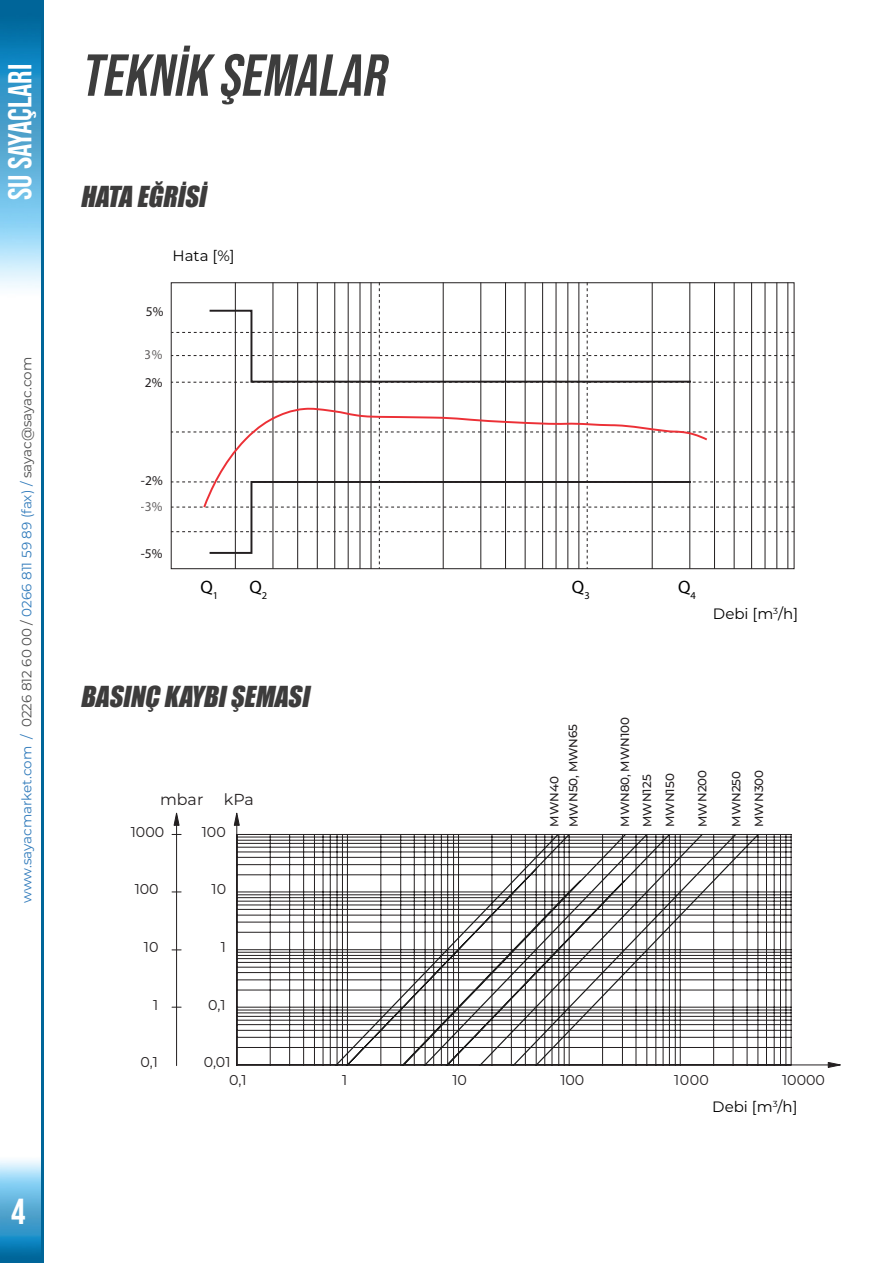
<style>
.page{position:relative;width:893px;height:1263px;background:#fff}
.page>*{position:absolute;margin:0;border:0;box-sizing:border-box;transform-origin:0 0}
.t1{font:italic 59.1px "Bebas Neue";color:#3d3d3d}
.t2{font:36px "Bebas Neue";color:#fff}
.t3{font:33px "Bebas Neue";color:#fff}
.t4{font:italic 26.55px "Impact";color:#3d3c3c}
.t5{font:18px "Myriad Pro";color:#000}
.t6{font:15.9px "Montserrat";color:#231f20}
.t7{font:15px "Montserrat";color:#000}
.t8{font:14.25px "Montserrat";color:#231f20}
.t9{font:13.5px "Montserrat";color:#317bbb}
.t10{font:13.5px "Myriad Pro";color:#231f20}
.t11{font:500 11.85px/19px "Montserrat";color:#231f20}
.s1{color:#4d4d4d}
</style>
<div class="page">
<img style="left:0;top:1160px;width:41px;height:103px">
<img style="left:0;top:0;width:41px;height:288px">
<hr style="left:41px;top:0;width:2px;height:1263px;background:#069">
<svg style="left:171px;top:282px;width:623px;height:287px"></svg>
<svg style="left:202px;top:406px;width:507px;height:104px"></svg>
<svg style="left:240px;top:834px;width:601px;height:234px"></svg>
<svg style="left:172px;top:813px;width:68px;height:253px"></svg>
<h3 class="t3" style="left:1px;top:200px;width:138px;rotate:-90deg">SU SAYAÇLARI</h3>
<p class="t9" style="left:20px;top:903px;width:548px;rotate:-90deg">www.sayacmarket.com / <span class="s1">0226 812 60 00 /</span> 0266 811 59 89 (fax) / <span class="s1">sayac@sayac.com</span></p>
<h2 class="t2" style="left:11px;top:1191px;width:16px">4</h2>
<h1 class="t1" style="left:80px;top:42px;width:318px">TEKNİK ŞEMALAR</h1>
<h3 class="t4" style="left:80px;top:176px;width:134px">HATA EĞRİSİ</h3>
<p class="t7" style="left:173px;top:249px;width:63px">Hata [%]</p>
<p class="t10" style="left:146px;top:306px;width:19px">5%</p>
<p class="t10" style="left:145px;top:350px;width:19px">3%</p>
<p class="t10" style="left:145px;top:377px;width:19px">2%</p>
<p class="t10" style="left:141px;top:476px;width:23px">-2%</p>
<p class="t10" style="left:141px;top:501px;width:23px">-3%</p>
<p class="t10" style="left:141px;top:548px;width:23px">-5%</p>
<h3 class="t5" style="left:200px;top:580px;width:19px">Q<sub>1</sub></h3>
<h3 class="t5" style="left:249px;top:580px;width:19px">Q<sub>2</sub></h3>
<h3 class="t5" style="left:572px;top:580px;width:19px">Q<sub>3</sub></h3>
<h3 class="t5" style="left:678px;top:580px;width:19px">Q<sub>4</sub></h3>
<p class="t7" style="left:713px;top:606px;width:87px">Debi [m<sup>3</sup>/h]</p>
<h3 class="t4" style="left:80px;top:675px;width:237px">BASINÇ KAYBIŞEMASI</h3>
<p class="t6" style="left:160px;top:792px;width:45px">mbar</p>
<p class="t6" style="left:224px;top:792px;width:31px">kPa</p>
<p class="t8" style="left:131px;top:825px;width:35px">1000</p>
<p class="t8" style="left:202px;top:825px;width:25px">100</p>
<p class="t8" style="left:135px;top:882px;width:25px">100</p>
<p class="t8" style="left:212px;top:882px;width:16px">10</p>
<p class="t8" style="left:144px;top:940px;width:16px">10</p>
<p class="t8" style="left:221px;top:940px;width:7px">1</p>
<p class="t8" style="left:153px;top:998px;width:7px">1</p>
<p class="t8" style="left:208px;top:998px;width:19px">0,1</p>
<p class="t8" style="left:141px;top:1055px;width:19px">0,1</p>
<p class="t8" style="left:204px;top:1055px;width:28px">0,01</p>
<p class="t11" style="left:546px;top:827px;width:104px;rotate:-90deg">MWN40<br>MWN50 M, WN65</p>
<p class="t11" style="left:616px;top:827px;width:111px;rotate:-90deg">MWN80, MWN100</p>
<p class="t11" style="left:639px;top:827px;width:54px;rotate:-91deg">MWN125</p>
<p class="t11" style="left:661px;top:827px;width:55px;rotate:-90deg">MWN150</p>
<p class="t11" style="left:694px;top:827px;width:59px;rotate:-91deg">MWN200</p>
<p class="t11" style="left:726px;top:827px;width:59px;line-height:22.5px;rotate:-90deg">MWN250<br>MWN300</p>
<p class="t8" style="left:229px;top:1073px;width:19px">0,1</p>
<p class="t8" style="left:342px;top:1073px;width:7px">1</p>
<p class="t8" style="left:452px;top:1073px;width:16px">10</p>
<p class="t8" style="left:560px;top:1073px;width:25px">100</p>
<p class="t8" style="left:674px;top:1073px;width:36px">1000</p>
<p class="t8" style="left:782px;top:1073px;width:44px">10000</p>
<p class="t7" style="left:712px;top:1099px;width:87px">Debi [m<sup>3</sup>/h]</p>
</div>
